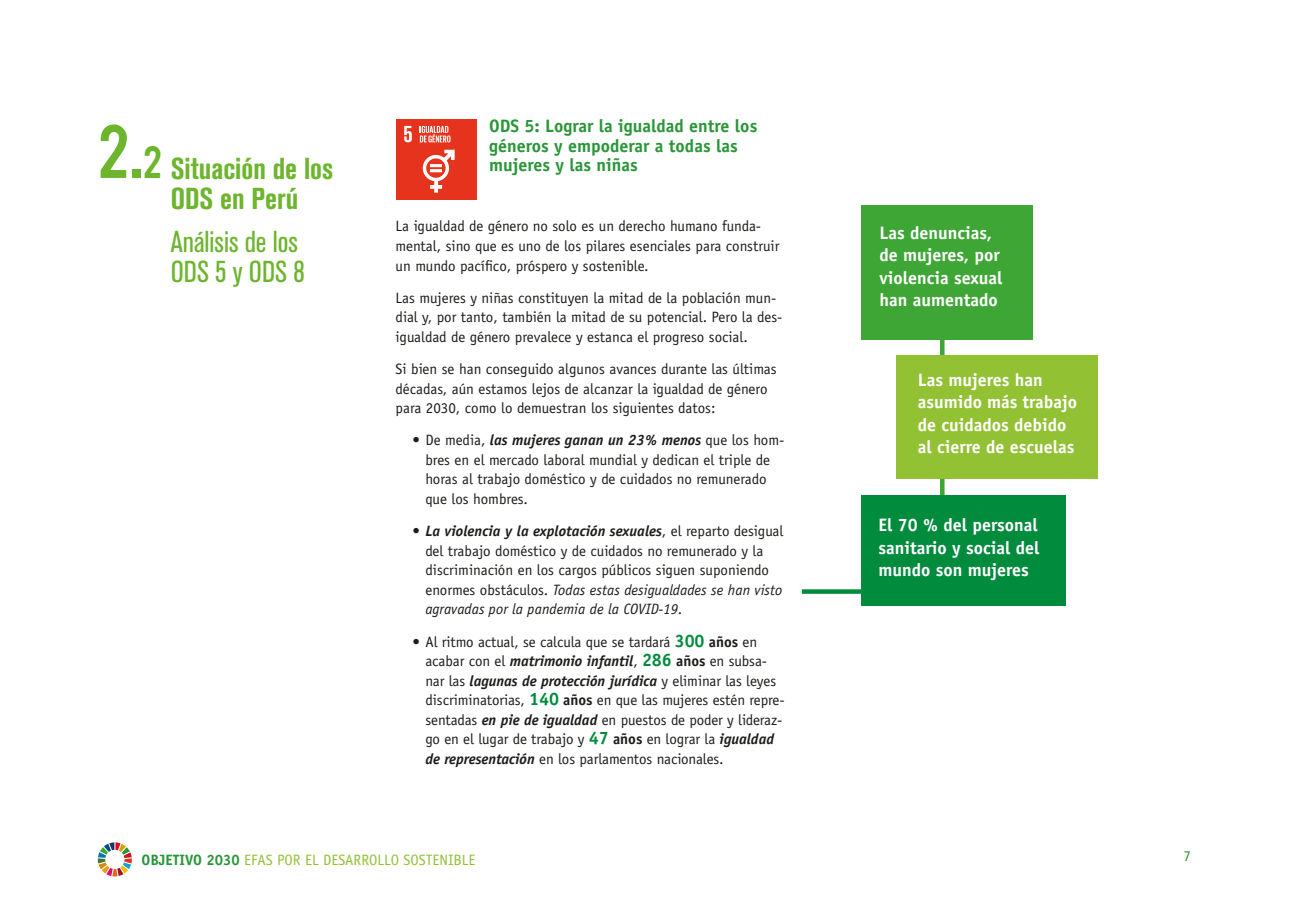
<style>
.page{position:relative;width:1289px;height:919px;background:#fff}
.page>*{position:absolute;margin:0;border:0;box-sizing:border-box;transform-origin:0 0}
.t1{font:60px "Bebas";color:#6cb52d}
.t2{font:700 condensed 30px/30px "Akzidenz Grotesk BQ";color:#6cb52d}
.t3{font:condensed 30px/30px "Akzidenz Grotesk BQ";color:#6cb52d}
.t4{font:700 18px/22.5px "Officina Sans Std";color:#fff}
.t5{font:700 18px/19.5px "Officina Sans Std";color:#299638}
.t6{font:15px/19.5px "Officina Sans Std";color:#1d1d1b}
.t7{font:15px "Officina Sans Std";color:#92c134}
.t8{font:15px "Officina Sans Std";color:#299638}
.s1{font-size:36px}
.s2{font-weight:700;font-style:italic}
.s3{font-style:italic}
.s4{font-weight:700;font-size:18px;color:#008b3d}
.s5{font-weight:700}
.s6{font-weight:700;color:#299638}
</style>
<div class="page">
<svg style="left:98px;top:842px;width:34px;height:34px"></svg>
<hr style="left:940px;top:324px;width:4px;height:194px;background:#3ea635">
<div style="left:861px;top:495px;width:204px;height:111px;background:#008b3d"></div>
<div style="left:895px;top:356px;width:202px;height:123px;background:#92c134"></div>
<div style="left:861px;top:205px;width:171px;height:134px;background:#3ea635"></div>
<div style="left:395px;top:119px;width:81px;height:81px;background:#e6331d"></div>
<svg style="left:423px;top:150px;width:31px;height:43px"></svg>
<svg style="left:404px;top:126px;width:8px;height:16px"></svg>
<svg style="left:420px;top:126px;width:30px;height:16px"></svg>
<svg style="left:801px;top:589px;width:60px;height:4px"></svg>
<h1 class="t1" style="left:98px;top:107px;width:66px">2.<span class="s1">2</span></h1>
<p class="t5" style="left:489px;top:116px;width:269px">ODS 5: Lograr la igualdad entre los géneros y empoderar a todas las mujeres y las niñas</p>
<h2 class="t2" style="left:171px;top:153px;width:164px">Situación de los<br>ODS en Perú</h2>
<h2 class="t3" style="left:171px;top:227px;width:135px">Análisis de los<br>ODS 5 y ODS 8</h2>
<p class="t6" style="left:395px;top:217px;width:385px">La igualdad de género no solo es un derecho humano funda&shy;mental, sino que es uno de los pilares esenciales para construir un mundo pacífico, próspero y sostenible.</p>
<p class="t6" style="left:395px;top:288px;width:388px">Las mujeres y niñas constituyen la mitad de la población mun&shy;dial y, por tanto, también la mitad de su potencial. Pero la des&shy;igualdad de género prevalece y estanca el progreso social.</p>
<p class="t6" style="left:395px;top:359px;width:382px">Si bien se han conseguido algunos avances durante las últimas décadas, aún estamos lejos de alcanzar la igualdad de género para 2030, como lo demuestran los siguientes datos:</p>
<p class="t6" style="left:425px;top:430px;width:360px;text-indent:-13px">• De media, <span class="s2">las mujeres ganan un 23% menos</span> que los hom&shy;bres en el mercado laboral mundial y dedican el triple de horas al trabajo doméstico y de cuidados no remunerado que los hombres.</p>
<p class="t6" style="left:425px;top:521px;width:359px;text-indent:-13px">• <span class="s2">La violencia y la explotación sexuales</span>, el reparto desigual del trabajo doméstico y de cuidados no remunerado y la discriminación en los cargos públicos siguen suponiendo enormes obstáculos. <span class="s3">Todas estas desigualdades se han visto agravadas por la pandemia de la COVID-19.</span></p>
<p class="t6" style="left:425px;top:631px;width:361px;text-indent:-13px">• Al ritmo actual, se calcula que se tardará <span class="s4">300</span> <span class="s5">años</span> en acabar con el <span class="s2">matrimonio infantil</span>, <span class="s4">286</span> <span class="s5">años</span> en subsa&shy;nar las <span class="s2">lagunas de protección jurídica</span> y eliminar las leyes discriminatorias, <span class="s4">140</span> <span class="s5">años</span> en que las mujeres estén repre&shy;sentadas <span class="s2">en pie de igualdad</span> en puestos de poder y lideraz&shy;go en el lugar de trabajo y <span class="s4">47</span> <span class="s5">años</span> en lograr la <span class="s2">igualdad de representación</span> en los parlamentos nacionales.</p>
<p class="t4" style="left:879px;top:221px;width:124px">Las denuncias, de mujeres, por violencia sexual han aumentado</p>
<p class="t4" style="left:917px;top:368px;width:161px">Las mujeres han asumido más trabajo de cuidados debido al cierre de escuelas</p>
<p class="t4" style="left:878px;top:513px;width:162px;text-align:justify">El 70 % del personal sanitario y social del mundo son mujeres</p>
<p class="t7" style="left:141px;top:851px;width:335px"><span class="s6">OBJETIVO 2030</span> EFAS POR EL DESARROLLO SOSTENIBLE</p>
<p class="t8" style="left:1183px;top:847px;width:9px">7</p>
</div>
